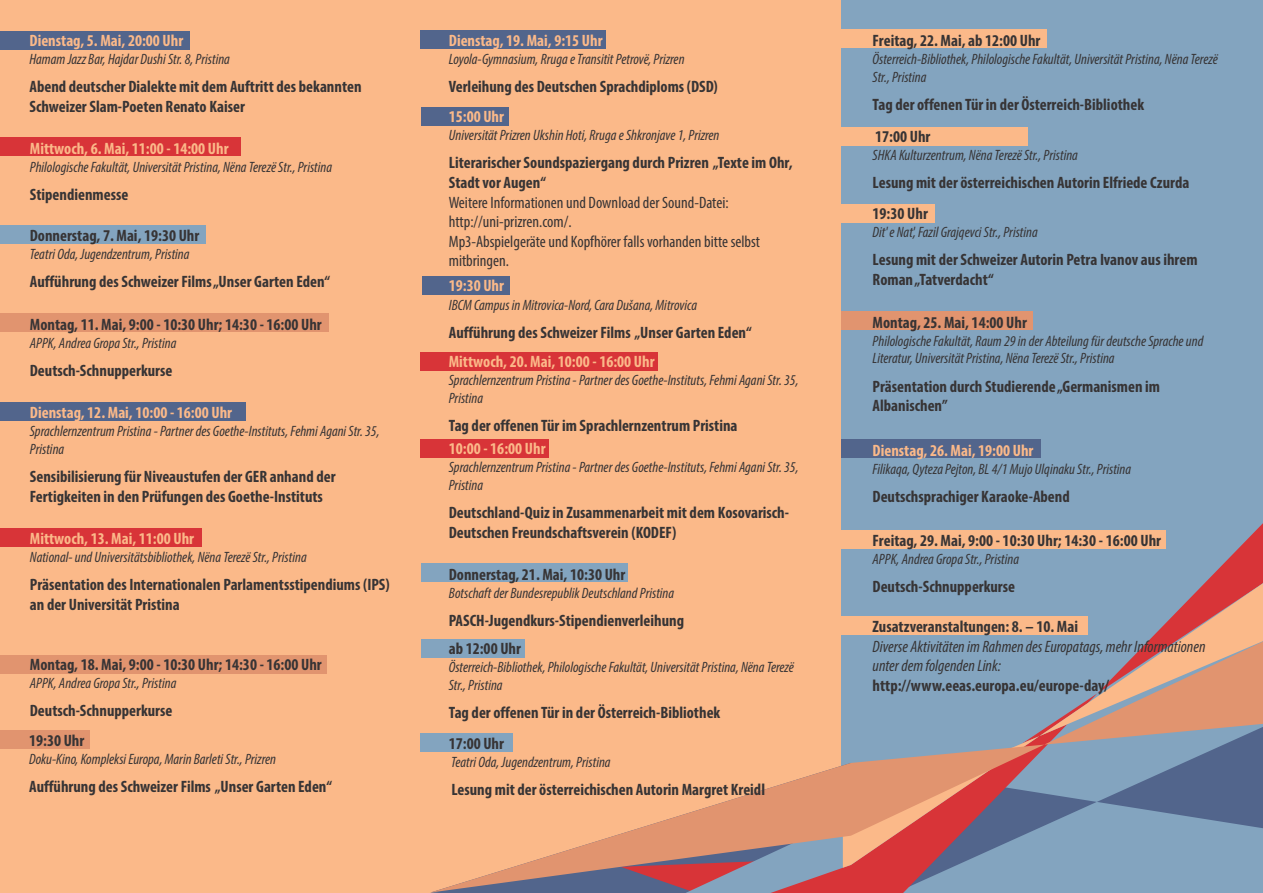
<style>
.page{position:relative;width:1263px;height:893px;background:#fbb989}
.page>*{position:absolute;margin:0;border:0;box-sizing:border-box;transform-origin:0 0}
.t1{font:700 condensed 16.5px/20px "Myriad Pro";color:#373435}
.t2{font:700 condensed 16.5px "Myriad Pro";color:#fbb989}
.t3{font:condensed 16.5px/19.5px "Myriad Pro";color:#373435}
.t4{font:italic condensed 16.5px/19.5px "Myriad Pro";color:#373435}
.t5{font:italic condensed 15px/17.7px "Myriad Pro";color:#373435}
</style>
<div class="page">
<div style="left:841px;top:0;width:422px;height:893px;background:#83a4bf"></div>
<svg style="left:621px;top:523px;width:642px;height:55px"></svg>
<svg style="left:1151px;top:583px;width:112px;height:55px"></svg>
<svg style="left:432px;top:638px;width:831px;height:254px"></svg>
<div style="left:840px;top:127px;width:187px;height:19px;background:#fbb989"></div>
<div style="left:841px;top:311px;width:191px;height:19px;background:#e1946f"></div>
<div style="left:841px;top:530px;width:325px;height:19px;background:#fbb989"></div>
<div style="left:841px;top:439px;width:200px;height:19px;background:#52658c"></div>
<div style="left:840px;top:204px;width:95px;height:18px;background:#fbb989"></div>
<div style="left:841px;top:29px;width:206px;height:19px;background:#fbb989"></div>
<div style="left:421px;top:639px;width:103px;height:19px;background:#83a4bf"></div>
<div style="left:420px;top:733px;width:93px;height:19px;background:#83a4bf"></div>
<div style="left:421px;top:564px;width:206px;height:18px;background:#83a4bf"></div>
<div style="left:420px;top:439px;width:129px;height:19px;background:#d83438"></div>
<div style="left:420px;top:352px;width:237px;height:19px;background:#d83438"></div>
<div style="left:421px;top:107px;width:88px;height:18px;background:#52658c"></div>
<div style="left:422px;top:276px;width:88px;height:19px;background:#52658c"></div>
<div style="left:420px;top:30px;width:186px;height:19px;background:#52658c"></div>
<div style="left:0;top:730px;width:90px;height:19px;background:#e1946f"></div>
<div style="left:0;top:655px;width:326px;height:19px;background:#e1946f"></div>
<div style="left:1px;top:528px;width:201px;height:19px;background:#d83438"></div>
<div style="left:0;top:402px;width:246px;height:19px;background:#52658c"></div>
<div style="left:0;top:137px;width:240px;height:19px;background:#d83438"></div>
<div style="left:0;top:225px;width:205px;height:19px;background:#83a4bf"></div>
<div style="left:0;top:313px;width:328px;height:19px;background:#e1946f"></div>
<div style="left:0;top:31px;width:190px;height:18px;background:#52658c"></div>
<div style="left:841px;top:616px;width:247px;height:19px;background:#fbb989"></div>
<p class="t2" style="left:29px;top:33px;width:155px">Dienstag, 5. Mai, 20:00 Uhr</p>
<p class="t5" style="left:29px;top:51px;width:202px">Hamam Jazz Bar, Hajdar Dushi Str. 8, Pristina</p>
<p class="t1" style="left:29px;top:78px;width:334px">Abend deutscher Dialekte mit dem Auftritt des bekannten<br>Schweizer Slam-Poeten Renato Kaiser</p>
<p class="t2" style="left:30px;top:142px;width:200px">Mittwoch, 6. Mai, 11:00 - 14:00 Uhr</p>
<p class="t5" style="left:30px;top:159px;width:304px">Philologische Fakultät, Universität Pristina, Nëna Terezë Str., Pristina</p>
<p class="t1" style="left:30px;top:186px;width:100px">Stipendienmesse</p>
<p class="t1" style="left:30px;top:227px;width:171px">Donnerstag, 7. Mai, 19:30 Uhr</p>
<p class="t5" style="left:30px;top:247px;width:161px">Teatri Oda, Jugendzentrum, Pristina</p>
<p class="t1" style="left:30px;top:273px;width:302px">Aufführung des Schweizer Films „Unser Garten Eden“</p>
<p class="t1" style="left:30px;top:316px;width:293px">Montag, 11. Mai, 9:00 - 10:30 Uhr; 14:30 - 16:00 Uhr</p>
<p class="t5" style="left:30px;top:335px;width:148px">APPK, Andrea Gropa Str., Pristina</p>
<p class="t1" style="left:30px;top:362px;width:144px">Deutsch-Schnupperkurse</p>
<p class="t2" style="left:30px;top:405px;width:204px">Dienstag, 12. Mai, 10:00 - 16:00 Uhr</p>
<p class="t5" style="left:30px;top:423px;width:351px">Sprachlernzentrum Pristina - Partner des Goethe-Instituts, Fehmi Agani Str. 35,<br>Pristina</p>
<p class="t1" style="left:30px;top:468px;width:307px">Sensibilisierung für Niveaustufen der GER anhand der<br>Fertigkeiten in den Prüfungen des Goethe-Instituts</p>
<p class="t2" style="left:30px;top:531px;width:166px">Mittwoch, 13. Mai, 11:00 Uhr</p>
<p class="t5" style="left:30px;top:549px;width:278px">National- und Universitätsbibliothek, Nëna Terezë Str., Pristina</p>
<p class="t1" style="left:30px;top:576px;width:361px">Präsentation des Internationalen Parlamentsstipendiums (IPS) an der Universität Pristina</p>
<p class="t1" style="left:30px;top:656px;width:293px">Montag, 18. Mai, 9:00 - 10:30 Uhr; 14:30 - 16:00 Uhr</p>
<p class="t5" style="left:30px;top:675px;width:148px">APPK, Andrea Gropa Str., Pristina</p>
<p class="t1" style="left:29px;top:697px;width:145px;line-height:30px">Deutsch-Schnupperkurse<br>19:30 Uhr</p>
<p class="t5" style="left:29px;top:752px;width:248px">Doku-Kino, Kompleksi Europa, Marin Barleti Str., Prizren</p>
<p class="t1" style="left:29px;top:778px;width:304px">Aufführung des Schweizer Films „Unser Garten Eden“</p>
<p class="t2" style="left:449px;top:33px;width:155px">Dienstag, 19. Mai, 9:15 Uhr</p>
<p class="t5" style="left:449px;top:51px;width:237px">Loyola-Gymnasium, Rruga e Transitit Petrovë, Prizren</p>
<p class="t1" style="left:449px;top:78px;width:271px">Verleihung des Deutschen Sprachdiploms (DSD)</p>
<p class="t2" style="left:449px;top:109px;width:57px">15:00 Uhr</p>
<p class="t5" style="left:449px;top:127px;width:272px">Universität Prizren Ukshin Hoti, Rruga e Shkronjave 1, Prizren</p>
<p class="t1" style="left:449px;top:154px;width:345px">Literarischer Soundspaziergang durch Prizren „Texte im Ohr,<br>Stadt vor Augen“</p>
<p class="t3" style="left:449px;top:194px;width:313px">Weitere Informationen und Download der Sound-Datei: http://uni-prizren.com/.<br>Mp3-Abspielgeräte und Kopfhörer falls vorhanden bitte selbst mitbringen.</p>
<p class="t2" style="left:449px;top:279px;width:57px">19:30 Uhr</p>
<p class="t5" style="left:449px;top:297px;width:250px">IBCM Campus in Mitrovica-Nord, Cara Dušana, Mitrovica</p>
<p class="t1" style="left:449px;top:324px;width:304px">Aufführung des Schweizer Films „Unser Garten Eden“</p>
<p class="t2" style="left:449px;top:355px;width:207px">Mittwoch, 20. Mai, 10:00 - 16:00 Uhr</p>
<p class="t5" style="left:449px;top:373px;width:351px">Sprachlernzentrum Pristina - Partner des Goethe-Instituts, Fehmi Agani Str. 35,<br>Pristina</p>
<p class="t1" style="left:449px;top:417px;width:290px">Tag der offenen Tür im Sprachlernzentrum Pristina</p>
<p class="t2" style="left:449px;top:441px;width:98px">10:00 - 16:00 Uhr</p>
<p class="t5" style="left:449px;top:459px;width:351px">Sprachlernzentrum Pristina - Partner des Goethe-Instituts, Fehmi Agani Str. 35,<br>Pristina</p>
<p class="t1" style="left:449px;top:504px;width:342px">Deutschland-Quiz in Zusammenarbeit mit dem Kosovarisch-<br>Deutschen Freundschaftsverein (KODEF)</p>
<p class="t1" style="left:449px;top:565px;width:178px">Donnerstag, 21. Mai, 10:30 Uhr</p>
<p class="t5" style="left:449px;top:585px;width:227px">Botschaft der Bundesrepublik Deutschland Pristina</p>
<p class="t1" style="left:449px;top:612px;width:237px">PASCH-Jugendkurs-Stipendienverleihung</p>
<p class="t1" style="left:449px;top:640px;width:74px">ab 12:00 Uhr</p>
<p class="t5" style="left:449px;top:659px;width:347px">Österreich-Bibliothek, Philologische Fakultät, Universität Pristina, Nëna Terezë<br>Str., Pristina</p>
<p class="t1" style="left:449px;top:704px;width:273px">Tag der offenen Tür in der Österreich-Bibliothek</p>
<p class="t1" style="left:449px;top:734px;width:57px">17:00 Uhr</p>
<p class="t5" style="left:451px;top:754px;width:161px">Teatri Oda, Jugendzentrum, Pristina</p>
<p class="t1" style="left:451px;top:781px;width:315px">Lesung mit der österreichischen Autorin Margret Kreidl</p>
<p class="t1" style="left:872px;top:32px;width:169px">Freitag, 22. Mai, ab 12:00 Uhr</p>
<p class="t5" style="left:872px;top:51px;width:347px">Österreich-Bibliothek, Philologische Fakultät, Universität Pristina, Nëna Terezë<br>Str., Pristina</p>
<p class="t1" style="left:872px;top:96px;width:273px">Tag der offenen Tür in der Österreich-Bibliothek</p>
<p class="t1" style="left:875px;top:128px;width:57px">17:00 Uhr</p>
<p class="t5" style="left:872px;top:148px;width:207px">SHKA Kulturzentrum, Nëna Terezë Str., Pristina</p>
<p class="t1" style="left:872px;top:174px;width:318px">Lesung mit der österreichischen Autorin Elfriede Czurda</p>
<p class="t1" style="left:872px;top:205px;width:57px">19:30 Uhr</p>
<p class="t5" style="left:872px;top:225px;width:167px">Dit' e Nat', Fazil Grajqevci Str., Pristina</p>
<p class="t1" style="left:872px;top:251px;width:326px">Lesung mit der Schweizer Autorin Petra Ivanov aus ihrem<br>Roman „Tatverdacht“</p>
<p class="t1" style="left:872px;top:313px;width:156px">Montag, 25. Mai, 14:00 Uhr</p>
<p class="t5" style="left:872px;top:333px;width:332px">Philologische Fakultät, Raum 29 in der Abteilung für deutsche Sprache und<br>Literatur, Universität Pristina, Nëna Terezë Str., Pristina</p>
<p class="t1" style="left:872px;top:377px;width:289px">Präsentation durch Studierende „Germanismen im<br>Albanischen”</p>
<p class="t2" style="left:872px;top:443px;width:162px">Dienstag, 26. Mai, 19:00 Uhr</p>
<p class="t5" style="left:872px;top:461px;width:260px">Filikaqa, Qyteza Pejton, BL 4/1 Mujo Ulqinaku Str., Pristina</p>
<p class="t1" style="left:872px;top:488px;width:199px">Deutschsprachiger Karaoke-Abend</p>
<p class="t1" style="left:872px;top:532px;width:290px">Freitag, 29. Mai, 9:00 - 10:30 Uhr; 14:30 - 16:00 Uhr</p>
<p class="t5" style="left:872px;top:551px;width:148px">APPK, Andrea Gropa Str., Pristina</p>
<p class="t1" style="left:872px;top:578px;width:144px">Deutsch-Schnupperkurse</p>
<p class="t1" style="left:872px;top:618px;width:207px">Zusatzveranstaltungen: 8. – 10. Mai</p>
<p class="t4" style="left:872px;top:638px;width:334px">Diverse Aktivitäten im Rahmen des Europatags, mehr Informationen unter dem folgenden Link:</p>
<p class="t1" style="left:872px;top:677px;width:238px">http://www.eeas.europa.eu/europe-day/</p>
</div>
